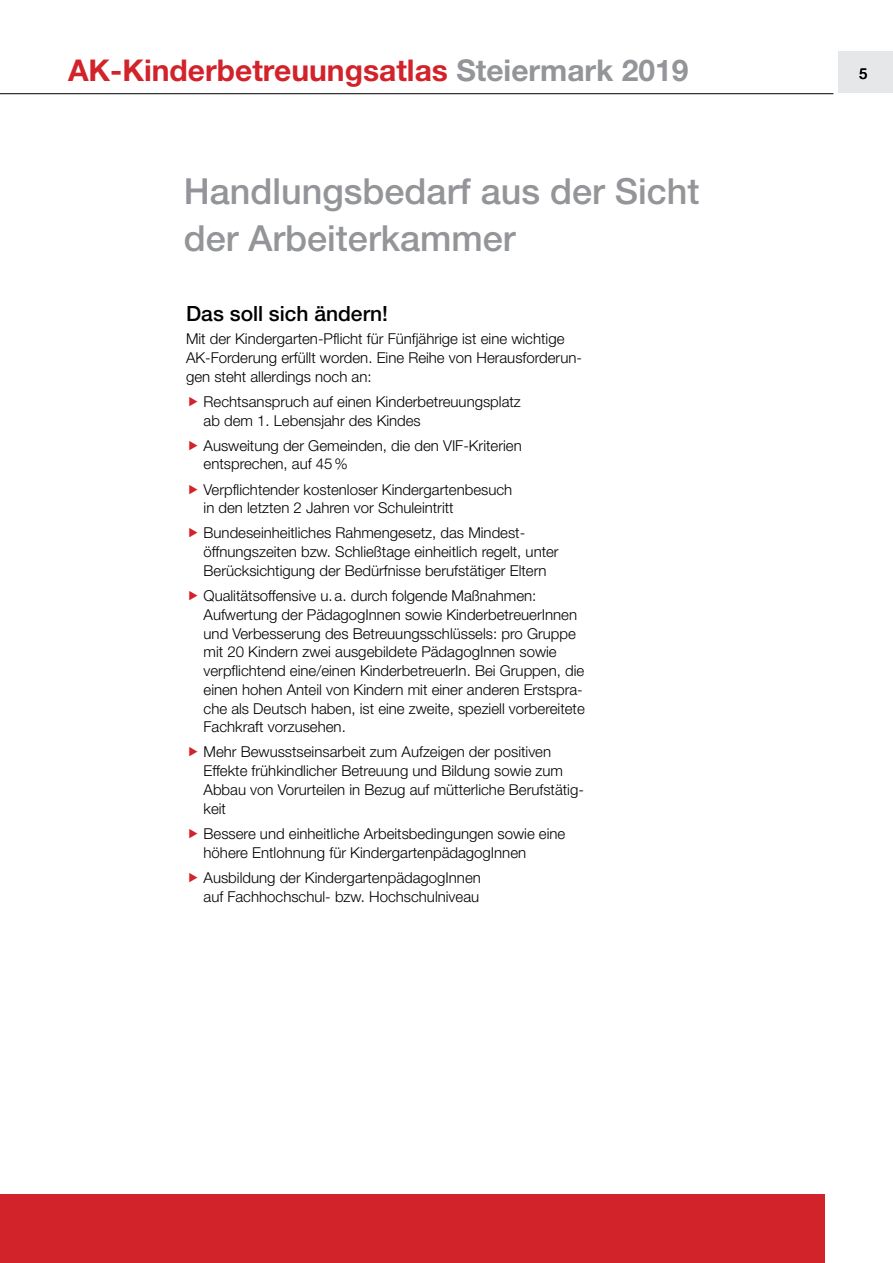
<style>
.page{position:relative;width:893px;height:1263px;background:#fff}
.page>*{position:absolute;margin:0;border:0;box-sizing:border-box;transform-origin:0 0}
.t1{font:500 36px/46.5px "Helvetica Neue LT Std";color:#939598}
.t2{font:700 30px "Helvetica Neue LT Std";color:#d2232a}
.t3{font:500 21px "Helvetica Neue LT Std";color:#000}
.t4{font:300 15px/18.8px "Helvetica Neue LT Std";color:#000}
.t5{font:15px "Helvetica Neue LT Std";color:#000}
.s1{color:#939598}
</style>
<div class="page">
<hr style="left:0;top:93px;width:833px;height:1px;background:#000">
<div style="left:839px;top:51px;width:54px;height:42px;background:#e6e7e8"></div>
<div style="left:0;top:1195px;width:825px;height:68px;background:#d2232a"></div>
<p class="t2" style="left:68px;top:52px;width:622px">AK-Kinderbetreuungsatlas <span class="s1">Steiermark 2019</span></p>
<p class="t5" style="left:859px;top:65px;width:10px">5</p>
<h1 class="t1" style="left:184px;top:168px;width:517px">Handlungsbedarf aus der Sicht der Arbeiterkammer</h1>
<p class="t3" style="left:186px;top:301px;width:203px">Das soll sich ändern!</p>
<p class="t4" style="left:186px;top:329px;width:397px">Mit der Kindergarten-Pflicht für Fünfjährige ist eine wichtige<br>AK-Forderung erfüllt worden. Eine Reihe von Herausforderun&shy;gen steht allerdings noch an:</p>
<p class="t4" style="left:204px;top:392px;width:319px">Rechtsanspruch auf einen Kinderbetreuungsplatz ab dem 1. Lebensjahr des Kindes</p>
<p class="t4" style="left:204px;top:436px;width:320px">Ausweitung der Gemeinden, die den VIF-Kriterien entsprechen, auf 45%</p>
<p class="t4" style="left:204px;top:479px;width:310px">Verpflichtender kostenloser Kindergartenbesuch in den letzten 2 Jahren vor Schuleintritt</p>
<p class="t4" style="left:204px;top:523px;width:357px">Bundeseinheitliches Rahmengesetz, das Mindest&shy;öffnungszeiten bzw. Schließtage einheitlich regelt, unter<br>Berücksichtigung der Bedürfnisse berufstätiger Eltern</p>
<p class="t4" style="left:204px;top:586px;width:383px">Qualitätsoffensive u.a. durch folgende Maßnahmen:<br>Aufwertung der PädagogInnen sowie KinderbetreuerInnen und Verbesserung des Betreuungsschlüssels: pro Gruppe mit 20 Kindern zwei ausgebildete PädagogInnen sowie verpflichtend eine/einen KinderbetreuerIn. Bei Gruppen, die einen hohen Anteil von Kindern mit einer anderen Erstspra&shy;che als Deutsch haben, ist eine zweite, speziell vorbereitete Fachkraft vorzusehen.</p>
<p class="t4" style="left:204px;top:742px;width:382px">Mehr Bewusstseinsarbeit zum Aufzeigen der positiven Effekte frühkindlicher Betreuung und Bildung sowie zum Abbau von Vorurteilen in Bezug auf mütterliche Berufstätig&shy;keit</p>
<p class="t4" style="left:204px;top:824px;width:363px">Bessere und einheitliche Arbeitsbedingungen sowie eine höhere Entlohnung für KindergartenpädagogInnen</p>
<p class="t4" style="left:204px;top:868px;width:279px">Ausbildung der KindergartenpädagogInnen auf Fachhochschul- bzw. Hochschulniveau</p>
</div>
